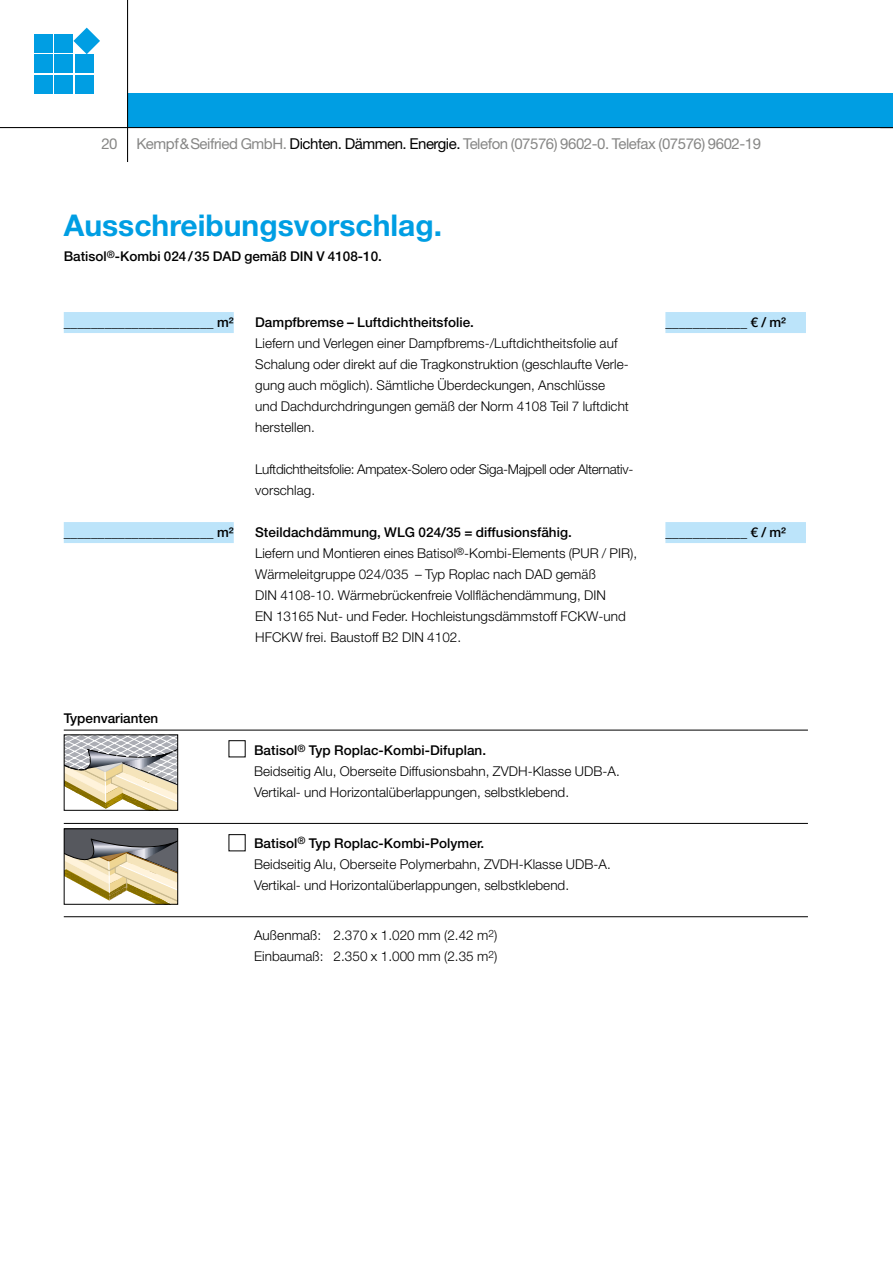
<style>
.page{position:relative;width:893px;height:1263px;background:#fff}
.page>*{position:absolute;margin:0;border:0;box-sizing:border-box;transform-origin:0 0}
.t1{font:700 30px "Helvetica Neue LT";color:#009ee3}
.t2{font:15px "Helvetica Neue LT";letter-spacing:-.03em;color:#878786}
.t3{font:300 13.5px/21px "Helvetica Neue LT";letter-spacing:.005em;color:#000}
.t4{font:500 13.5px "Helvetica Neue LT";color:#000}
.t5{font:300 13.5px/21px "Helvetica Neue LT";letter-spacing:-.02em;color:#000}
.s1{color:#000}
.s2{font-weight:500}
</style>
<div class="page">
<div style="left:128px;top:94px;width:765px;height:34px;background:#009ee3"></div>
<hr style="left:127px;top:0;width:1px;height:162px;background:#000">
<hr style="left:0;top:127px;width:893px;height:1px;background:#000">
<div style="left:34px;top:34px;width:19px;height:19px;background:#009ee3"></div>
<div style="left:34px;top:54px;width:19px;height:19px;background:#009ee3"></div>
<div style="left:34px;top:75px;width:19px;height:19px;background:#009ee3"></div>
<div style="left:54px;top:34px;width:19px;height:19px;background:#009ee3"></div>
<div style="left:54px;top:54px;width:19px;height:19px;background:#009ee3"></div>
<svg style="left:73px;top:28px;width:27px;height:26px"></svg>
<div style="left:75px;top:54px;width:19px;height:19px;background:#009ee3"></div>
<div style="left:75px;top:75px;width:19px;height:19px;background:#009ee3"></div>
<div style="left:54px;top:75px;width:19px;height:19px;background:#009ee3"></div>
<div style="left:64px;top:312px;width:170px;height:21px;background:#bce4fa"></div>
<div style="left:64px;top:522px;width:170px;height:21px;background:#bce4fa"></div>
<hr style="left:64px;top:730px;width:744px;height:1px;background:#000">
<hr style="left:64px;top:823px;width:744px;height:1px;background:#000">
<hr style="left:64px;top:916px;width:744px;height:1px;background:#000">
<svg style="left:66px;top:830px;width:110px;height:73px;background:#afa68f"></svg>
<div style="left:64px;top:828px;width:114px;height:77px;border:1px solid #000"></div>
<div style="left:665px;top:312px;width:141px;height:21px;background:#bce4fa"></div>
<div style="left:665px;top:522px;width:141px;height:21px;background:#bce4fa"></div>
<svg style="left:66px;top:736px;width:110px;height:73px;background:#cfc8b5"></svg>
<div style="left:64px;top:734px;width:114px;height:77px;border:1px solid #000"></div>
<p class="t2" style="left:101px;top:135px;width:18px">20</p>
<p class="t2" style="left:136px;top:135px;width:626px">Kempf&amp;Seifried GmbH. <span class="s1">Dichten. Dämmen. Energie.</span> Telefon (07576) 9602-0. Telefax (07576) 9602-19</p>
<h1 class="t1" style="left:64px;top:207px;width:380px">Ausschreibungsvorschlag.</h1>
<p class="t4" style="left:64px;top:248px;width:320px">Batisol<sup>®</sup>-Kombi 024/35 DAD gemäß DIN V 4108-10.</p>
<p class="t4" style="left:64px;top:314px;width:171px">______________________ m²</p>
<p class="t4" style="left:255px;top:314px;width:220px">Dampfbremse – Luftdichtheitsfolie.</p>
<p class="t3" style="left:255px;top:332px;width:375px">Liefern und Verlegen einer Dampfbrems-/Luftdichtheitsfolie auf Schalung oder direkt auf die Tragkonstruktion (geschlaufte Verle&shy;gung auch möglich). Sämtliche Überdeckungen, Anschlüsse und Dachdurchdringungen gemäß der Norm 4108 Teil 7 luftdicht herstellen.</p>
<p class="t5" style="left:255px;top:458px;width:378px">Luftdichtheitsfolie: Ampatex-Solero oder Siga-Majpell oder Alternativ&shy;vorschlag.</p>
<p class="t4" style="left:64px;top:524px;width:171px">______________________ m²</p>
<p class="t3" style="left:255px;top:521px;width:383px"><span class="s2">Steildachdämmung, WLG 024/35 = diffusionsfähig.<br></span>Liefern und Montieren eines Batisol<sup>®</sup>-Kombi-Elements (PUR / PIR), Wärmeleitgruppe 024/035 – Typ Roplac nach DAD gemäß<br>DIN 4108-10. Wärmebrückenfreie Vollflächendämmung, DIN<br>EN 13165 Nut- und Feder. Hochleistungsdämmstoff FCKW-und HFCKW frei. Baustoff B2 DIN 4102.</p>
<p class="t4" style="left:64px;top:710px;width:96px">Typenvarianten</p>
<p class="t3" style="left:254px;top:740px;width:367px"><span class="s2">Batisol</span><sup>®</sup> <span class="s2">Typ Roplac-Kombi-Difuplan.<br></span>Beidseitig Alu, Oberseite Diffusionsbahn, ZVDH-Klasse UDB-A.<br>Vertikal- und Horizontalüberlappungen, selbstklebend.</p>
<p class="t3" style="left:254px;top:832px;width:358px"><span class="s2">Batisol</span><sup>®</sup> <span class="s2">Typ Roplac-Kombi-Polymer.<br></span>Beidseitig Alu, Oberseite Polymerbahn, ZVDH-Klasse UDB-A.<br>Vertikal- und Horizontalüberlappungen, selbstklebend.</p>
<p class="t3" style="left:254px;top:925px;width:245px">Außenmaß: 2.370 x 1.020 mm (2.42 m<sup>2</sup>)<br>Einbaumaß: 2.350 x 1.000 mm (2.35 m<sup>2</sup>)</p>
<p class="t4" style="left:665px;top:314px;width:122px">____________ € / m²</p>
<p class="t4" style="left:665px;top:524px;width:122px">____________ € / m²</p>
</div>
